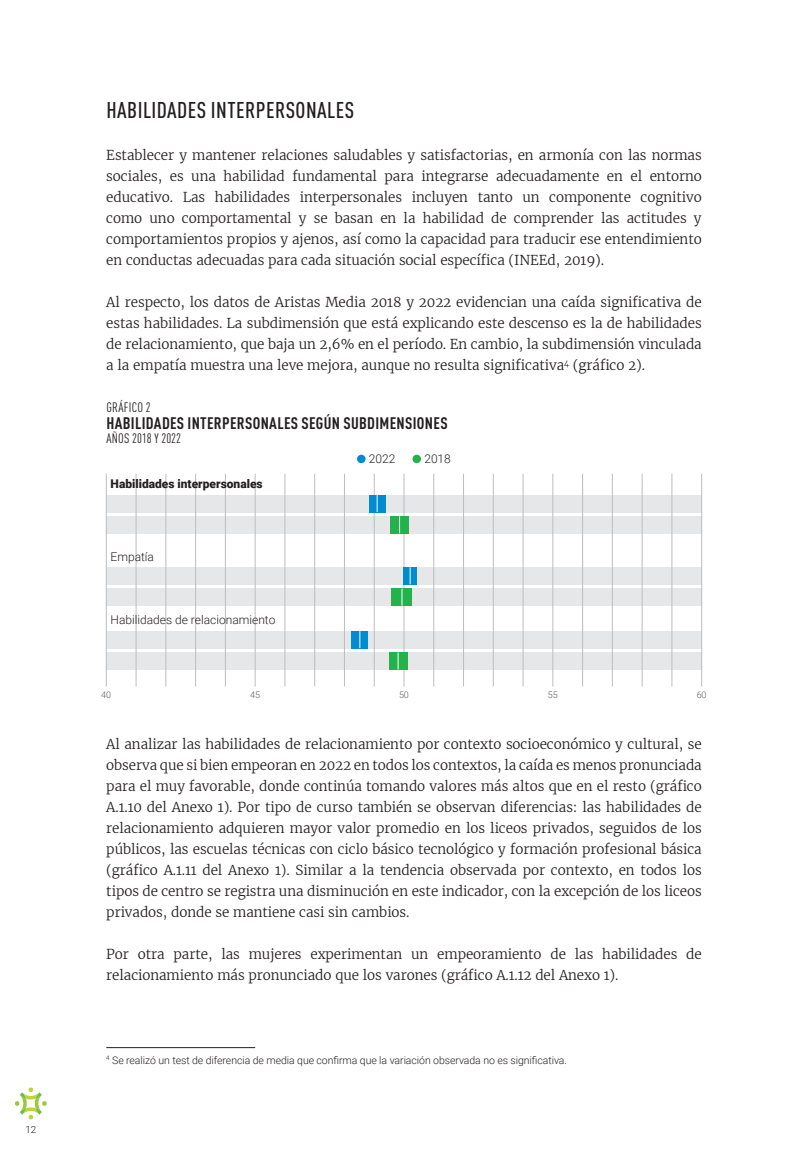
<style>
.page{position:relative;width:808px;height:1149px;background:#fff}
.page>*{position:absolute;margin:0;border:0;box-sizing:border-box;transform-origin:0 0}
.Titulo_3_-_Arial_12{font:500 condensed 22.5px "DIN Pro";letter-spacing:.02em;color:#231f20}
.Titulos_graficos{font:700 condensed 16.5px "DIN Pro";letter-spacing:.02em;color:#231f20}
.Texto_general{font:300 13.5px/21px "Merriweather";letter-spacing:-.005em;color:#231f20;text-align:justify}
.Titulos_graficos_-_B{font:condensed 13.5px "DIN Pro";color:#231f20}
.Titulos_graficos_-_N{font:condensed 13.5px "DIN Pro";letter-spacing:.02em;color:#231f20}
.t1{font:300 12px "Roboto";color:#231f20}
.t2{font:900 12px "Roboto";color:#231f20}
.Nota_al_pie{font:300 10.5px "Roboto";letter-spacing:-.005em;color:#231f20}
.t3{font:300 9.75px "Roboto";color:#231f20}
.t4{font:300 9px "Roboto";color:#57585a}
</style>
<div class="page">
<svg style="left:15px;top:1087px;width:32px;height:31px"></svg>
<hr style="left:106px;top:1046px;width:149px;height:1px;background:#231f20">
<div style="left:106px;top:567px;width:596px;height:17px;background:#e6e7e9"></div>
<div style="left:106px;top:631px;width:596px;height:17px;background:#e6e7e9"></div>
<div style="left:106px;top:588px;width:596px;height:17px;background:#e6e7e9"></div>
<div style="left:106px;top:652px;width:596px;height:17px;background:#e6e7e9"></div>
<div style="left:106px;top:495px;width:596px;height:17px;background:#e6e7e9"></div>
<div style="left:106px;top:516px;width:596px;height:17px;background:#e6e7e9"></div>
<hr style="left:106px;top:473px;width:1px;height:213px;background:#bcbdc0">
<hr style="left:136px;top:473px;width:1px;height:213px;background:#bcbdc0">
<hr style="left:166px;top:473px;width:1px;height:213px;background:#bcbdc0">
<hr style="left:195px;top:473px;width:1px;height:213px;background:#bcbdc0">
<hr style="left:225px;top:473px;width:1px;height:213px;background:#bcbdc0">
<hr style="left:255px;top:473px;width:1px;height:213px;background:#bcbdc0">
<hr style="left:285px;top:473px;width:1px;height:213px;background:#bcbdc0">
<hr style="left:314px;top:473px;width:1px;height:213px;background:#bcbdc0">
<hr style="left:344px;top:473px;width:1px;height:213px;background:#bcbdc0">
<hr style="left:374px;top:473px;width:1px;height:213px;background:#bcbdc0">
<hr style="left:404px;top:473px;width:1px;height:213px;background:#bcbdc0">
<hr style="left:433px;top:473px;width:1px;height:213px;background:#bcbdc0">
<hr style="left:463px;top:473px;width:1px;height:213px;background:#bcbdc0">
<hr style="left:493px;top:473px;width:1px;height:213px;background:#bcbdc0">
<hr style="left:523px;top:473px;width:1px;height:213px;background:#bcbdc0">
<hr style="left:553px;top:473px;width:1px;height:213px;background:#bcbdc0">
<hr style="left:582px;top:473px;width:1px;height:213px;background:#bcbdc0">
<hr style="left:612px;top:473px;width:1px;height:213px;background:#bcbdc0">
<hr style="left:642px;top:473px;width:1px;height:213px;background:#bcbdc0">
<hr style="left:672px;top:473px;width:1px;height:213px;background:#bcbdc0">
<hr style="left:701px;top:473px;width:1px;height:213px;background:#bcbdc0">
<div style="left:403px;top:567px;width:14px;height:17px;background:#008cd0"></div>
<div style="left:392px;top:588px;width:20px;height:17px;background:#23b24b"></div>
<div style="left:352px;top:631px;width:16px;height:17px;background:#008cd0"></div>
<div style="left:389px;top:652px;width:18px;height:17px;background:#23b24b"></div>
<div style="left:369px;top:495px;width:16px;height:17px;background:#008cd0"></div>
<div style="left:390px;top:516px;width:19px;height:17px;background:#23b24b"></div>
<svg style="left:398px;top:652px;width:1px;height:17px"></svg>
<svg style="left:402px;top:588px;width:1px;height:17px"></svg>
<svg style="left:359px;top:631px;width:1px;height:17px"></svg>
<svg style="left:410px;top:567px;width:1px;height:17px"></svg>
<svg style="left:399px;top:516px;width:1px;height:17px"></svg>
<svg style="left:377px;top:495px;width:1px;height:17px"></svg>
<div style="left:412px;top:454px;width:9px;height:9px;background:#23b24b;border-radius:50%"></div>
<div style="left:357px;top:454px;width:8px;height:9px;background:#008cd0;border-radius:50%"></div>
<p class="t3" style="left:25px;top:1122px;width:12px">12</p>
<p class="Titulo_3_-_Arial_12" style="left:107px;top:93px;width:249px">HABILIDADES INTERPERSONALES</p>
<p class="Texto_general" style="left:106px;top:144px;width:597px">Establecer y mantener relaciones saludables y satisfactorias, en armonía con las normas sociales, es una habilidad fundamental para integrarse adecuadamente en el entorno educativo. Las habilidades interpersonales incluyen tanto un componente cognitivo como uno comportamental y se basan en la habilidad de comprender las actitudes y comportamientos propios y ajenos, así como la capacidad para traducir ese entendimiento en conductas adecuadas para cada situación social específica (INEEd, 2019).</p>
<p class="Texto_general" style="left:106px;top:291px;width:597px">Al respecto, los datos de Aristas Media 2018 y 2022 evidencian una caída significativa de estas habilidades. La subdimensión que está explicando este descenso es la de habilidades de relacionamiento, que baja un 2,6% en el período. En cambio, la subdimensión vinculada a la empatía muestra una leve mejora, aunque no resulta significativa<sup>4</sup> (gráfico 2).</p>
<p class="Titulos_graficos_-_N" style="left:106px;top:397px;width:46px">GRÁFICO 2</p>
<p class="Titulos_graficos" style="left:106px;top:410px;width:343px">HABILIDADES INTERPERSONALES SEGÚN SUBDIMENSIONES</p>
<p class="Titulos_graficos_-_B" style="left:106px;top:428px;width:76px">AÑOS 2018 Y 2022</p>
<p class="t2" style="left:111px;top:475px;width:154px">Habilidades interpersonales</p>
<p class="t1" style="left:111px;top:547px;width:45px">Empatía</p>
<p class="t1" style="left:111px;top:611px;width:166px">Habilidades de relacionamiento</p>
<p class="t1" style="left:369px;top:450px;width:28px">2022</p>
<p class="t1" style="left:424px;top:450px;width:28px">2018</p>
<p class="t4" style="left:101px;top:688px;width:11px">40</p>
<p class="t4" style="left:250px;top:688px;width:11px">45</p>
<p class="t4" style="left:399px;top:688px;width:11px">50</p>
<p class="t4" style="left:548px;top:688px;width:11px">55</p>
<p class="t4" style="left:697px;top:688px;width:11px">60</p>
<p class="Texto_general" style="left:106px;top:732px;width:597px">Al analizar las habilidades de relacionamiento por contexto socioeconómico y cultural, se observa que si bien empeoran en 2022 en todos los contextos, la caída es menos pronunciada para el muy favorable, donde continúa tomando valores más altos que en el resto (gráfico A.1.10 del Anexo 1). Por tipo de curso también se observan diferencias: las habilidades de relacionamiento adquieren mayor valor promedio en los liceos privados, seguidos de los públicos, las escuelas técnicas con ciclo básico tecnológico y formación profesional básica (gráfico A.1.11 del Anexo 1). Similar a la tendencia observada por contexto, en todos los tipos de centro se registra una disminución en este indicador, con la excepción de los liceos privados, donde se mantiene casi sin cambios.</p>
<p class="Texto_general" style="left:106px;top:942px;width:597px">Por otra parte, las mujeres experimentan un empeoramiento de las habilidades de relacionamiento más pronunciado que los varones (gráfico A.1.12 del Anexo 1).</p>
<p class="Nota_al_pie" style="left:106px;top:1052px;width:462px"><sup>4</sup> Se realizó un test de diferencia de media que confirma que la variación observada no es significativa.</p>
</div>
